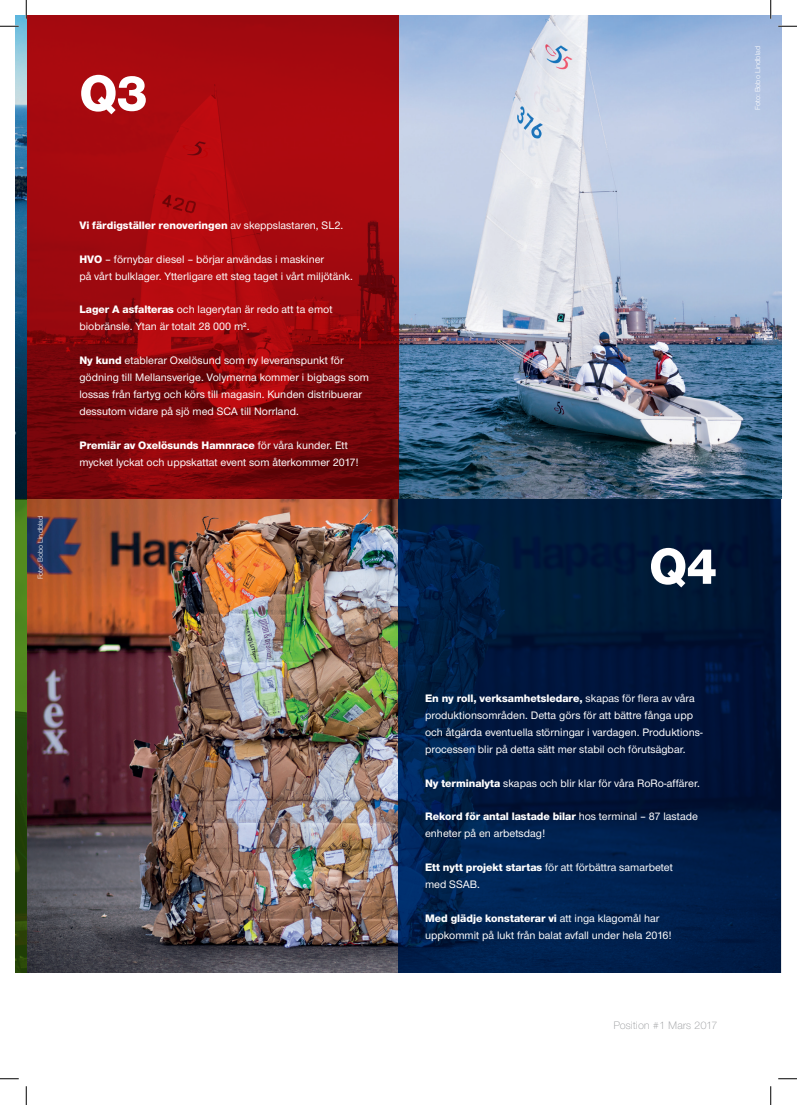
<style>
.page{position:relative;width:797px;height:1105px;background:#fff}
.page>*{position:absolute;margin:0;border:0;box-sizing:border-box;transform-origin:0 0}
.t1{font:52.5px "Nimbus Sans Novus TOT Hea";color:#fff}
.t2{font:500 11.25px/16.9px "Nimbus Sans Novus TOT";color:#fff}
.t3{font:11.25px "Nimbus Sans Novus TOT Hea";color:#fff}
.t4{font:300 11.25px "Nimbus Sans Novus TOT";color:#939598}
.t5{font:7.5px "Nimbus Sans Novus TOT";color:#fff}
.s1{font-family:"Nimbus Sans Novus TOT";font-weight:500}
.s2{font-family:"Nimbus Sans Novus TOT Hea";font-weight:400}
</style>
<div class="page">
<img style="left:398px;top:16px;width:383px;height:483px">
<img style="left:26px;top:499px;width:372px;height:473px">
<svg style="left:26px;top:16px;width:372px;height:483px;background:#98080d"></svg>
<svg style="left:16px;top:16px;width:10px;height:483px;background:#2d6385"></svg>
<svg style="left:16px;top:736px;width:10px;height:236px;background:#234308"></svg>
<svg style="left:16px;top:499px;width:10px;height:237px;background:#4a811c"></svg>
<svg style="left:398px;top:499px;width:383px;height:473px;background:#001a41"></svg>
<svg style="left:0;top:25px;width:19px;height:2px"></svg>
<svg style="left:778px;top:25px;width:19px;height:2px"></svg>
<svg style="left:0;top:1078px;width:19px;height:1px"></svg>
<svg style="left:778px;top:1078px;width:19px;height:1px"></svg>
<svg style="left:25px;top:0;width:2px;height:19px"></svg>
<svg style="left:25px;top:1086px;width:2px;height:19px"></svg>
<svg style="left:770px;top:0;width:1px;height:19px"></svg>
<svg style="left:770px;top:1086px;width:1px;height:19px"></svg>
<h1 class="t1" style="left:79px;top:63px;width:70px">Q3</h1>
<p class="t5" style="left:36px;top:579px;width:65px;rotate:-90deg">Foto: Bobo Lindblad</p>
<p class="t3" style="left:79px;top:219px;width:265px">Vi färdigställer renoveringen <span class="s1">av skeppslastaren, SL2.</span></p>
<p class="t2" style="left:79px;top:251px;width:275px"><span class="s2">HVO</span> – förnybar diesel – börjar användas i maskiner<br>på vårt bulklager. Ytterligare ett steg taget i vårt miljötänk.</p>
<p class="t2" style="left:79px;top:301px;width:254px"><span class="s2">Lager A asfalteras</span> och lagerytan är redo att ta emot biobränsle. Ytan är totalt 28 000 m<sup>2</sup>.</p>
<p class="t2" style="left:79px;top:352px;width:291px"><span class="s2">Ny kund</span> etablerar Oxelösund som ny leveranspunkt för gödning till Mellansverige. Volymerna kommer i bigbags som lossas från fartyg och körs till magasin. Kunden distribuerar dessutom vidare på sjö med SCA till Norrland.</p>
<p class="t3" style="left:79px;top:438px;width:270px">Premiär av Oxelösunds Hamnrace <span class="s1">för våra kunder. Ett</span></p>
<p class="t2" style="left:79px;top:453px;width:281px">mycket lyckat och uppskattat event som återkommer 2017!</p>
<p class="t5" style="left:753px;top:110px;width:65px;rotate:-90deg">Foto: Bobo Lindblad</p>
<h1 class="t1" style="left:649px;top:536px;width:70px">Q4</h1>
<p class="t3" style="left:425px;top:692px;width:271px">En ny roll, verksamhetsledare, <span class="s1">skapas för flera av våra</span></p>
<p class="t2" style="left:425px;top:707px;width:279px">produktionsområden. Detta görs för att bättre fånga upp och åtgärda eventuella störningar i vardagen. Produktions&shy;processen blir på detta sätt mer stabil och förutsägbar.</p>
<p class="t2" style="left:425px;top:774px;width:276px"><span class="s2">Ny terminalyta</span> skapas och blir klar för våra RoRo-affärer.</p>
<p class="t3" style="left:425px;top:810px;width:274px">Rekord för antal lastade bilar <span class="s1">hos terminal – 87 lastade</span></p>
<p class="t2" style="left:425px;top:825px;width:122px">enheter på en arbetsdag!</p>
<p class="t2" style="left:425px;top:859px;width:249px"><span class="s2">Ett nytt projekt startas</span> för att förbättra samarbetet med SSAB.</p>
<p class="t3" style="left:425px;top:911px;width:236px">Med glädje konstaterar vi <span class="s1">att inga klagomål har</span></p>
<p class="t2" style="left:425px;top:926px;width:248px">uppkommit på lukt från balat avfall under hela 2016!</p>
<p class="t4" style="left:613px;top:1019px;width:106px">Position #1 Mars 2017</p>
</div>
